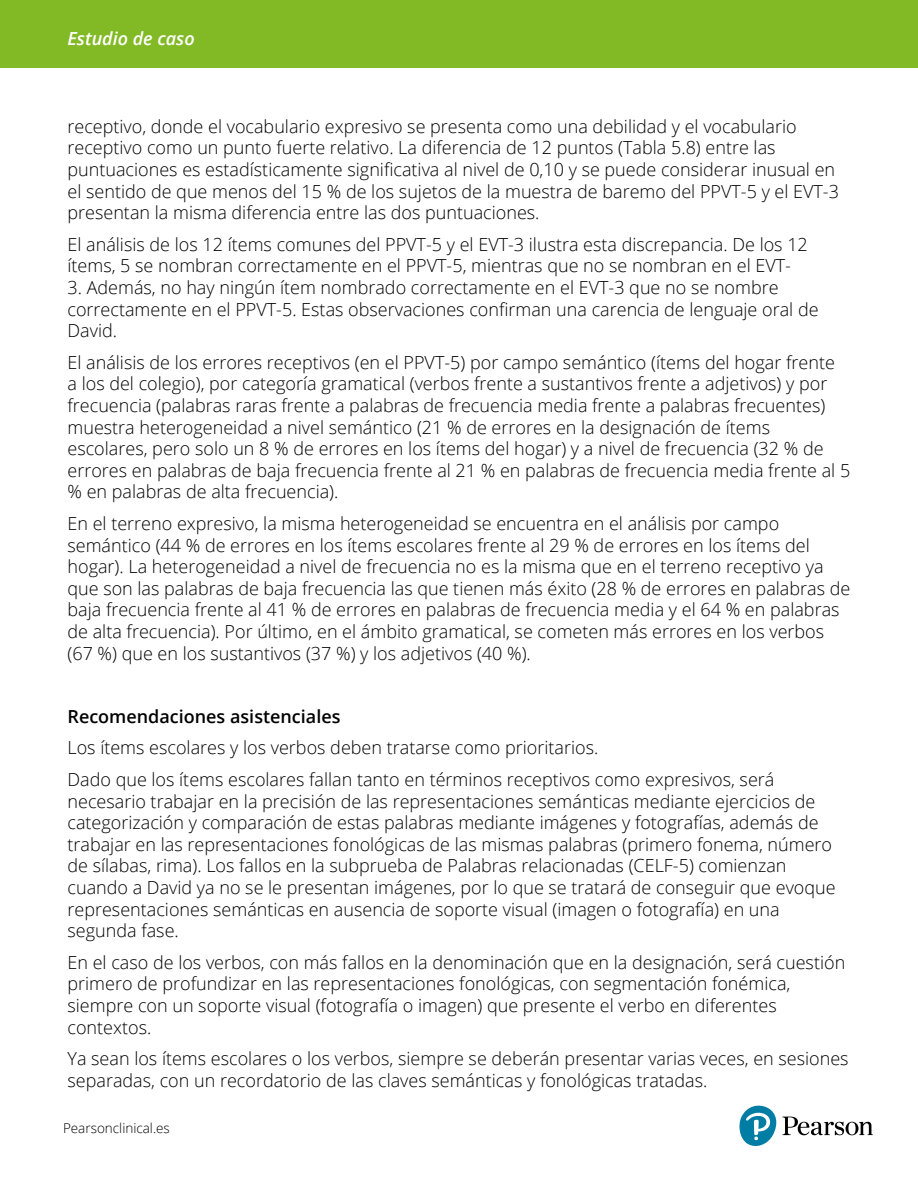
<style>
.page{position:relative;width:918px;height:1188px;background:#fff}
.page>*{position:absolute;margin:0;border:0;box-sizing:border-box;transform-origin:0 0}
.t1{font:300 18px/21.6px "Open Sans";color:#000}
.t2{font:600 18px "Open Sans";color:#000}
.t3{font:italic 600 18px "Open Sans";color:#fff}
.t4{font:300 13.5px "Open Sans";color:#000}
</style>
<div class="page">
<div style="left:0;top:0;width:918px;height:68px;background:#82ba26"></div>
<svg style="left:739px;top:1105px;width:134px;height:41px"></svg>
<p class="t3" style="left:68px;top:26px;width:129px">Estudio de caso</p>
<p class="t1" style="left:68px;top:115px;width:773px">receptivo, donde el vocabulario expresivo se presenta como una debilidad y el vocabulario receptivo como un punto fuerte relativo. La diferencia de 12 puntos (Tabla 5.8) entre las puntuaciones es estadísticamente significativa al nivel de 0,10 y se puede considerar inusual en el sentido de que menos del 15 % de los sujetos de la muestra de baremo del PPVT-5 y el EVT-3 presentan la misma diferencia entre las dos puntuaciones.</p>
<p class="t1" style="left:68px;top:233px;width:742px">El análisis de los 12 ítems comunes del PPVT-5 y el EVT-3 ilustra esta discrepancia. De los 12 ítems, 5 se nombran correctamente en el PPVT-5, mientras que no se nombran en el EVT-</p>
<p class="t1" style="left:68px;top:276px;width:753px">3. Además, no hay ningún ítem nombrado correctamente en el EVT-3 que no se nombre correctamente en el PPVT-5. Estas observaciones confirman una carencia de lenguaje oral de<br>David.</p>
<p class="t1" style="left:68px;top:351px;width:784px">El análisis de los errores receptivos (en el PPVT-5) por campo semántico (ítems del hogar frente<br>a los del colegio), por categoría gramatical (verbos frente a sustantivos frente a adjetivos) y por frecuencia (palabras raras frente a palabras de frecuencia media frente a palabras frecuentes) muestra heterogeneidad a nivel semántico (21 % de errores en la designación de ítems escolares, pero solo un 8 % de errores en los ítems del hogar) y a nivel de frecuencia (32 % de errores en palabras de baja frecuencia frente al 21 % en palabras de frecuencia media frente al 5 % en palabras de alta frecuencia).</p>
<p class="t1" style="left:68px;top:512px;width:784px">En el terreno expresivo, la misma heterogeneidad se encuentra en el análisis por campo semántico (44 % de errores en los ítems escolares frente al 29 % de errores en los ítems del hogar). La heterogeneidad a nivel de frecuencia no es la misma que en el terreno receptivo ya que son las palabras de baja frecuencia las que tienen más éxito (28 % de errores en palabras de baja frecuencia frente al 41 % de errores en palabras de frecuencia media y el 64 % en palabras de alta frecuencia). Por último, en el ámbito gramatical, se cometen más errores en los verbos (67 %) que en los sustantivos (37 %) y los adjetivos (40 %).</p>
<p class="t2" style="left:68px;top:704px;width:275px">Recomendaciones asistenciales</p>
<p class="t1" style="left:68px;top:732px;width:708px;line-height:31.7px">Los ítems escolares y los verbos deben tratarse como prioritarios.<br>Dado que los ítems escolares fallan tanto en términos receptivos como expresivos, será</p>
<p class="t1" style="left:68px;top:790px;width:770px">necesario trabajar en la precisión de las representaciones semánticas mediante ejercicios de categorización y comparación de estas palabras mediante imágenes y fotografías, además de trabajar en las representaciones fonológicas de las mismas palabras (primero fonema, número de sílabas, rima). Los fallos en la subprueba de Palabras relacionadas (CELF-5) comienzan cuando a David ya no se le presentan imágenes, por lo que se tratará de conseguir que evoque representaciones semánticas en ausencia de soporte visual (imagen o fotografía) en una segunda fase.</p>
<p class="t1" style="left:68px;top:951px;width:779px">En el caso de los verbos, con más fallos en la denominación que en la designación, será cuestión primero de profundizar en las representaciones fonológicas, con segmentación fonémica, siempre con un soporte visual (fotografía o imagen) que presente el verbo en diferentes contextos.</p>
<p class="t1" style="left:68px;top:1047px;width:783px">Ya sean los ítems escolares o los verbos, siempre se deberán presentar varias veces, en sesiones separadas, con un recordatorio de las claves semánticas y fonológicas tratadas.</p>
<p class="t4" style="left:63px;top:1119px;width:108px">Pearsonclinical.es</p>
</div>
